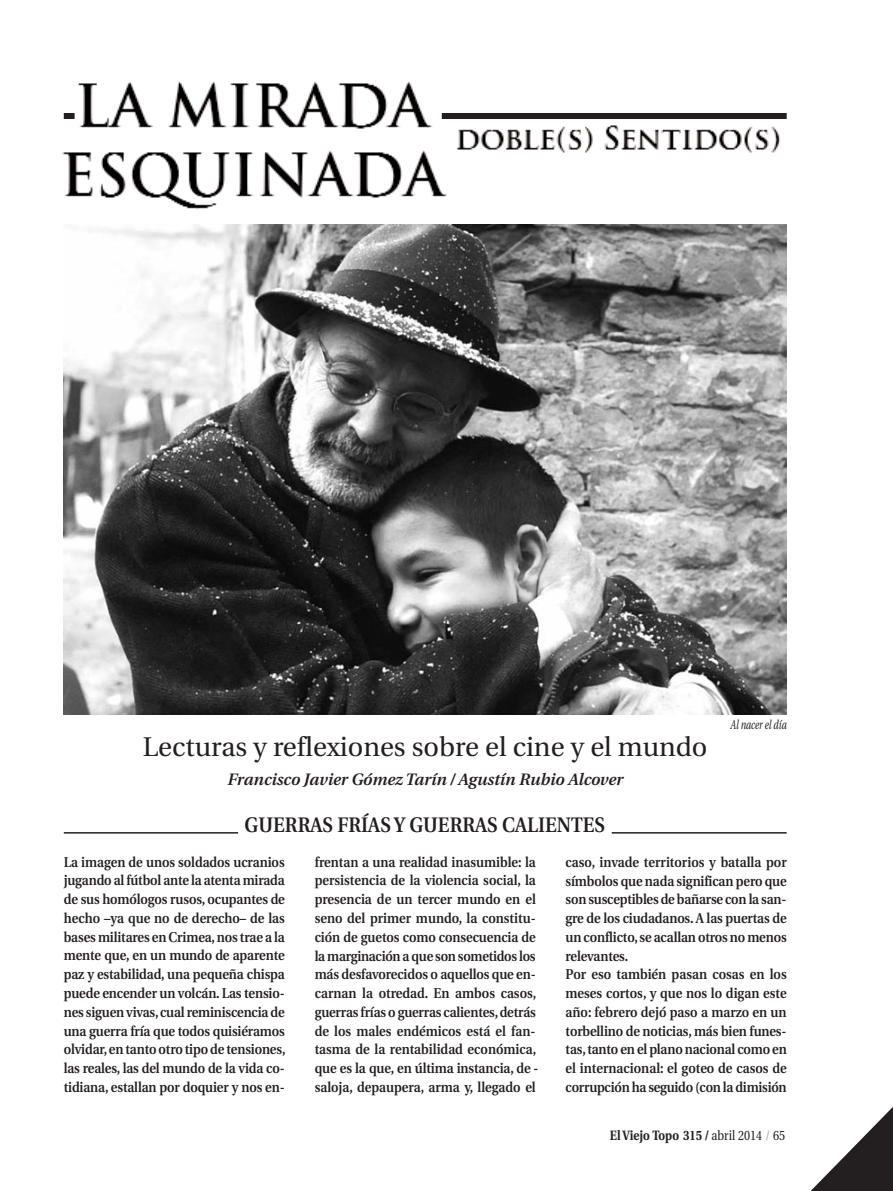
<style>
.page{position:relative;width:893px;height:1191px;background:#fff}
.page>*{position:absolute;margin:0;border:0;box-sizing:border-box;transform-origin:0 0}
.t1{font:27px "Utopia";color:#231f20}
.t2{font:600 21px "Utopia";color:#231f20;scale:.9 1}
.t3{font:italic 600 16.5px "Utopia";color:#231f20}
.t4{font:600 14.25px/18.8px "Utopia";letter-spacing:-.01em;color:#231f20;scale:.9 1}
.t5{font:700 13.5px "Utopia";color:#231f20;scale:.85 1}
.t6{font:italic 12.75px "Utopia";color:#231f20;scale:.7 1}
.s1{font-weight:400}
.s2{font-weight:400;color:#9d9fa2}
</style>
<div class="page">
<img style="left:62px;top:81px;width:725px;height:144px">
<div style="left:442px;top:113px;width:345px;height:6px;background:#231f20"></div>
<svg style="left:810px;top:1107px;width:83px;height:84px"></svg>
<div style="left:64px;top:113px;width:11px;height:6px;background:#231f20"></div>
<hr style="left:612px;top:832px;width:175px;height:1px;background:#231f20">
<hr style="left:64px;top:832px;width:174px;height:1px;background:#231f20">
<img style="left:64px;top:225px;width:723px;height:489px">
<h1 class="t1" style="left:143px;top:736px;width:566px">Lecturas y reflexiones sobre el cine y el mundo</h1>
<p class="t3" style="left:227px;top:773px;width:397px">Francisco Javier Gómez Tarín / Agustín Rubio Alcover</p>
<h2 class="t2" style="left:245px;top:816px;width:402px">GUERRAS FRÍAS Y GUERRAS CALIENTES</h2>
<p class="t6" style="left:731px;top:720px;width:82px">Al nacer el día</p>
<p class="t4" style="left:64px;top:853px;width:248px;text-align:justify">La imagen de unos soldados ucranios jugando al fútbol ante la atenta mirada de sus homólogos rusos, ocupantes de hecho –ya que no de derecho– de las bases militares en Crimea, nos trae a la mente que, en un mundo de aparente paz y estabilidad, una pequeña chispa puede encender un volcán. Las tensio&shy;nes siguen vivas, cual reminiscencia de una guerra fría que todos quisiéramos olvidar, en tanto otro tipo de tensiones, las reales, las del mundo de la vida co&shy;tidiana, estallan por doquier y nos en-</p>
<p class="t4" style="left:315px;top:853px;width:250px">frentan a una realidad inasumible: la persistencia de la violencia social, la presencia de un tercer mundo en el seno del primer mundo, la constitu&shy;ción de guetos como consecuencia de la marginación a que son sometidos los más desfavorecidos o aquellos que en&shy;carnan la otredad. En ambos casos, guerras frías o guerras calientes, detrás de los males endémicos está el fan&shy;tasma de la rentabilidad económica, que es la que, en última instancia, de - sa loja, depaupera, arma y, llegado el</p>
<p class="t4" style="left:566px;top:853px;width:247px">caso, invade territorios y batalla por símbolos que nada significan pero que son susceptibles de bañarse con la san&shy;gre de los ciudadanos. A las puertas de un conflicto, se acallan otros no menos relevantes.<br>Por eso también pasan cosas en los meses cortos, y que nos lo digan este año: febrero dejó paso a marzo en un torbellino de noticias, más bien funes&shy;tas, tanto en el plano nacional como en el internacional: el goteo de casos de corrupción ha seguido (con la dimisión</p>
<p class="t5" style="left:610px;top:1130px;width:208px">El Viejo Topo 315 / <span class="s1">abril 2014</span> <span class="s2">/</span> <span class="s1">65</span></p>
</div>
